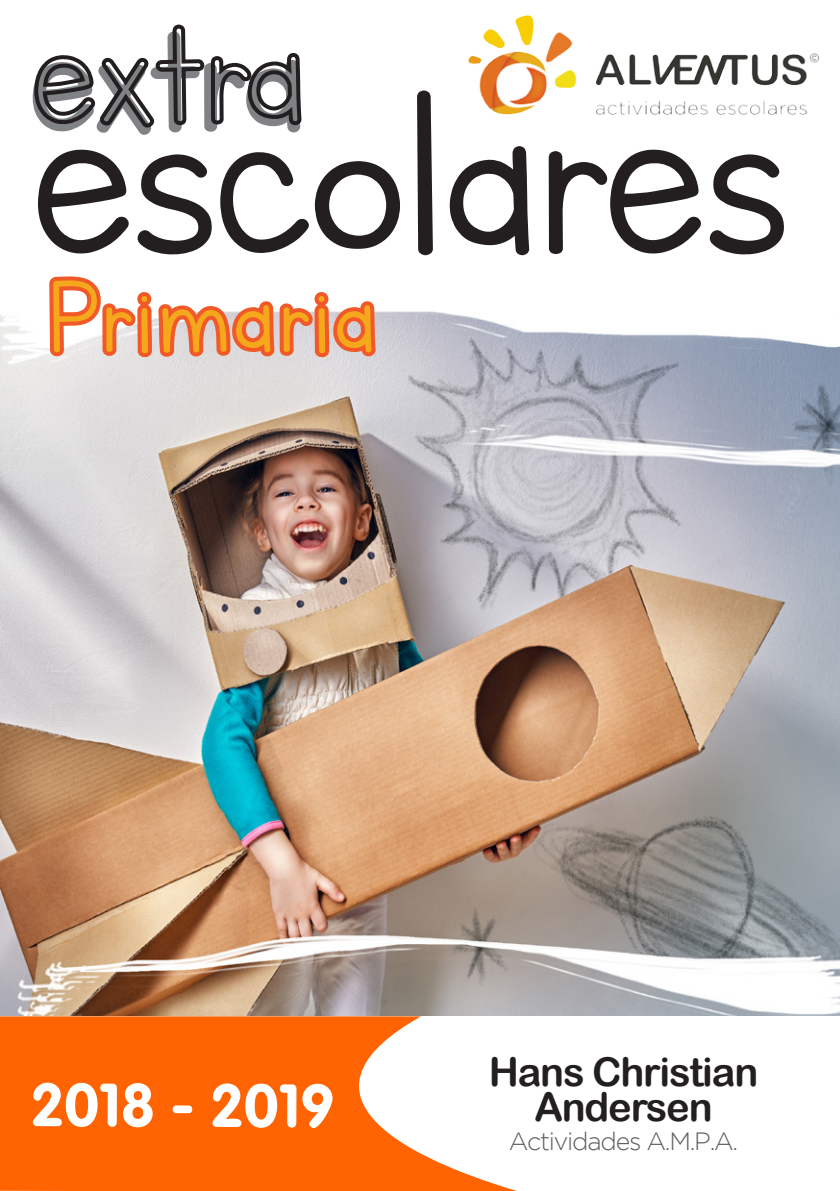
<style>
.page{position:relative;width:840px;height:1191px;background:#fff}
.page>*{position:absolute;margin:0;border:0;box-sizing:border-box;transform-origin:0 0}
.t1{font:278px "Lettersfor Learners";letter-spacing:-.03em;color:#231f20}
.t2{font:174px "Lettersfor Learners";letter-spacing:-.01em;color:#808285}
.t3{font:120px "Lettersfor Learners";letter-spacing:.01em;color:#f5a81c}
.t4{font:700 61.8px "Vag";letter-spacing:-.005em;color:#fff}
.t5{font:39.8px/34.4px "Arial Rounded MT Bold";letter-spacing:-.03em;color:#231f20;text-align:center}
.t6{font:300 25px "Gotham";letter-spacing:-.05em;color:#5f5f62}
</style>
<div class="page">
<img style="left:0;top:311px;width:839px;height:705px">
<svg style="left:0;top:1016px;width:517px;height:175px;fill:#ff6302"></svg>
<img style="left:468px;top:15px;width:351px;height:100px">
<svg style="left:30px;top:24px;width:352px;height:589px"></svg>
<h2 class="t2" style="left:30px;top:-14px;width:278px">extra</h2>
<h1 class="t1" style="left:30px;top:25px;width:763px">escolares</h1>
<h3 class="t3" style="left:47px;top:253px;width:331px">Primaria</h3>
<h3 class="t4" style="left:30px;top:1070px;width:306px">2018 - 2019</h3>
<p class="t5" style="left:488px;top:1054px;width:271px">Hans Christian<br>Andersen</p>
<p class="t6" style="left:508px;top:1127px;width:231px">Actividades A.M.P.A.</p>
</div>
